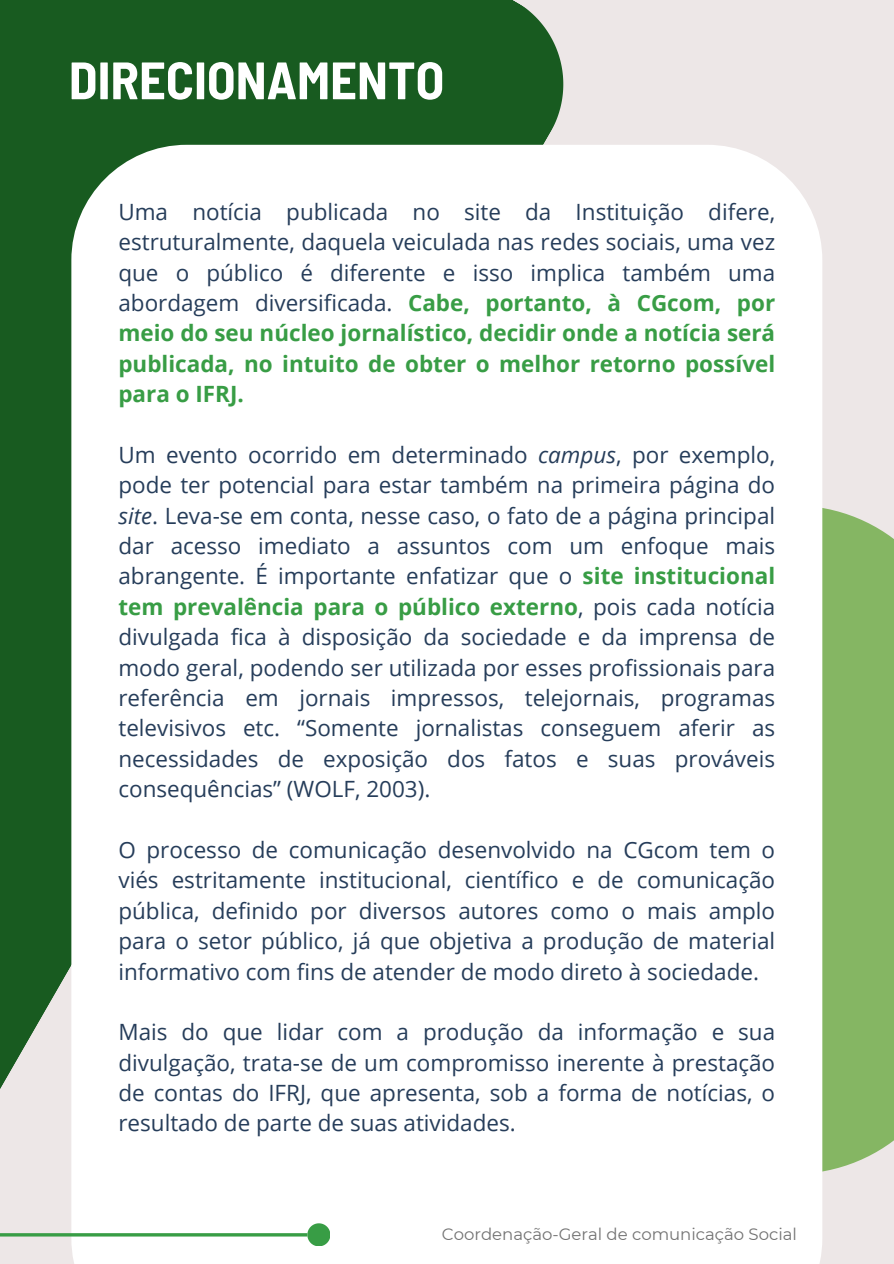
<style>
.page{position:relative;width:894px;height:1264px;background:#fff}
.page>*{position:absolute;margin:0;border:0;box-sizing:border-box;transform-origin:0 0}
.t1{font:700 semi-condensed 52.5px "Barlow";color:#fff}
.t2{font:22.5px/30.3px "Open Sans";color:#263d5a;text-align:justify}
.t3{font:16.5px "Montserrat";color:#737373}
.s1{font-weight:700;color:#389d45}
.s2{font-style:italic}
</style>
<div class="page">
<div style="left:0;top:0;width:893px;height:1263px;background:#ede7e7"></div>
<div style="left:0;top:0;width:564px;height:1089px;background:#185b20"></div>
<div style="left:822px;top:508px;width:71px;height:664px;background:#85b663"></div>
<div style="left:71px;top:145px;width:751px;height:1118px;background:#fff"></div>
<hr style="left:0;top:1233px;width:307px;height:3px;background:#389d45">
<svg style="left:307px;top:1223px;width:23px;height:22px"></svg>
<h2 class="t1" style="left:69px;top:47px;width:377px">DIRECIONAMENTO</h2>
<p class="t2" style="left:118px;top:196px;width:658px">Uma notícia publicada no site da Instituição difere, estruturalmente, daquela veiculada nas redes sociais, uma vez que o público é diferente e isso implica também uma abordagem diversificada. <span class="s1">Cabe, portanto, à CGcom, por meio do seu núcleo jornalístico, decidir onde a notícia será publicada, no intuito de obter o melhor retorno possível para o IFRJ.</span></p>
<h1 class="t2" style="left:118px;top:439px;width:658px">Um evento ocorrido em determinado <span class="s2">campus</span>, por exemplo, pode ter potencial para estar também na primeira página do <span class="s2">site</span>. Leva-se em conta, nesse caso, o fato de a página principal dar acesso imediato a assuntos com um enfoque mais abrangente. É importante enfatizar que o <span class="s1">site institucional tem prevalência para o público externo</span>, pois cada notícia divulgada fica à disposição da sociedade e da imprensa de modo geral, podendo ser utilizada por esses profissionais para referência em jornais impressos, telejornais, programas televisivos etc. “Somente jornalistas conseguem aferir as necessidades de exposição dos fatos e suas prováveis consequências” (WOLF, 2003).</h1>
<p class="t2" style="left:118px;top:834px;width:658px">O processo de comunicação desenvolvido na CGcom tem o viés estritamente institucional, científico e de comunicação pública, definido por diversos autores como o mais amplo para o setor público, já que objetiva a produção de material informativo com fins de atender de modo direto à sociedade.</p>
<h2 class="t2" style="left:118px;top:1016px;width:658px">Mais do que lidar com a produção da informação e sua divulgação, trata-se de um compromisso inerente à prestação de contas do IFRJ, que apresenta, sob a forma de notícias, o resultado de parte de suas atividades.</h2>
<h2 class="t3" style="left:441px;top:1224px;width:356px">Coordenação-Geral de comunicação Social</h2>
</div>
